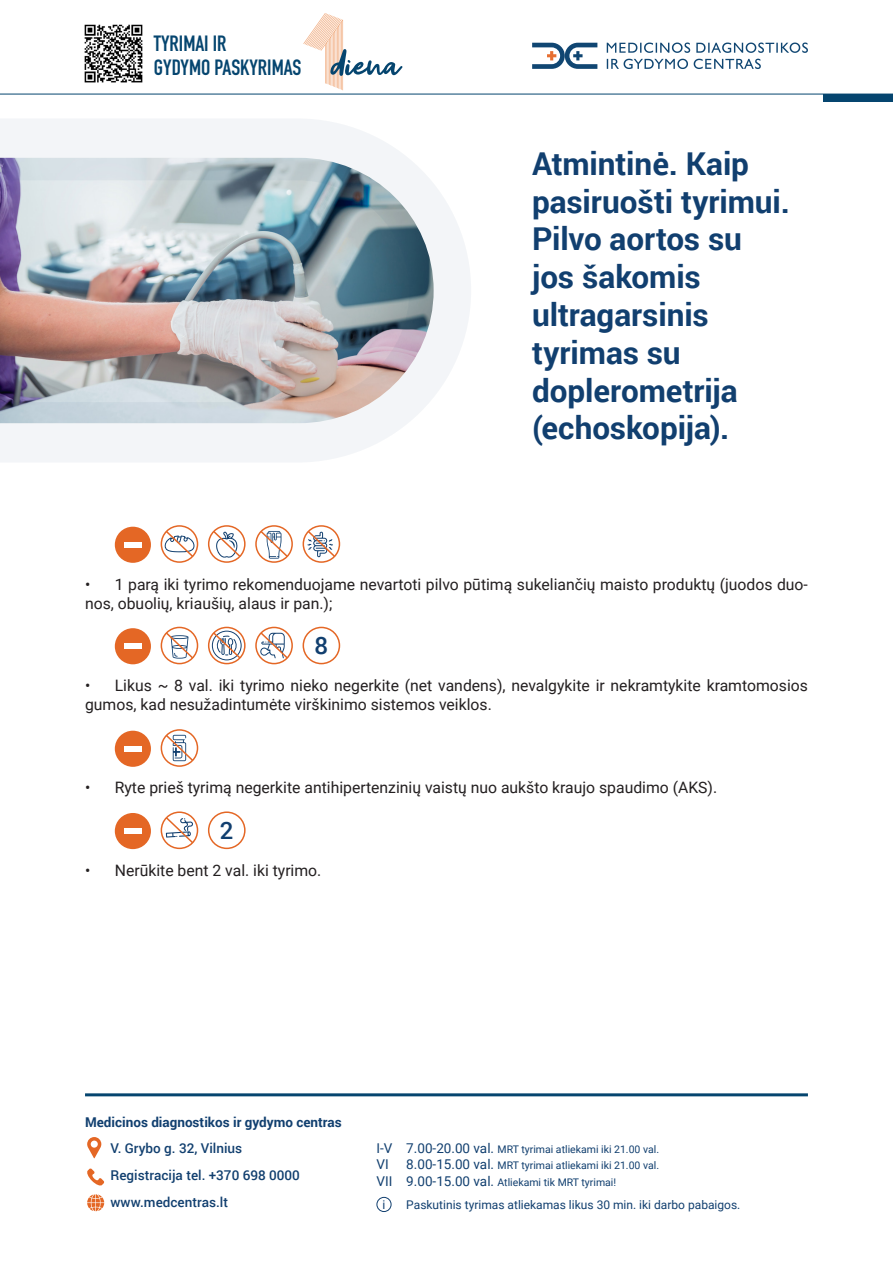
<style>
.page{position:relative;width:893px;height:1263px;background:#fff}
.page>*{position:absolute;margin:0;border:0;box-sizing:border-box;transform-origin:0 0}
.tekstas{font:54.9px "Get Show";color:#05456f}
.t1{font:700 31.5px/37.8px "Roboto";letter-spacing:-.005em;color:#113f6f}
.t2{font:500 24px "Roboto";color:#113f6f}
.tekstas-2{font:700 21.75px "DIN Condensed";color:#05456f}
.tekstas-3{font:15.75px/18.9px "Roboto";color:#231f20}
.t3{font:500 13.5px "Roboto";color:#113f6f}
.t4{font:700 13.5px "Roboto";color:#113f6f}
.t5{font:13.5px "Roboto";color:#113f6f}
.t6{font:12px "Roboto";color:#113f6f}
.t7{font:10.5px "Roboto";color:#113f6f}
.s1{font-size:13.5px}
</style>
<div class="page">
<hr style="left:0;top:94px;width:893px;height:1px;background:#05456f">
<div style="left:823px;top:94px;width:70px;height:7px;background:#05456f"></div>
<svg style="left:532px;top:43px;width:65px;height:26px"></svg>
<svg style="left:607px;top:43px;width:201px;height:26px"></svg>
<img style="left:0;top:119px;width:471px;height:343px">
<svg style="left:303px;top:13px;width:40px;height:77px"></svg>
<img style="left:84px;top:24px;width:59px;height:59px">
<hr style="left:85px;top:1093px;width:723px;height:3px;background:#05456f">
<svg style="left:87px;top:1137px;width:14px;height:21px"></svg>
<svg style="left:87px;top:1168px;width:17px;height:18px"></svg>
<svg style="left:87px;top:1194px;width:17px;height:17px"></svg>
<div style="left:377px;top:1197px;width:14px;height:15px;border:1px solid #113f6f;border-radius:50%"></div>
<div style="left:115px;top:813px;width:36px;height:36px;background:#e46725;border-radius:50%"></div>
<div style="left:115px;top:731px;width:36px;height:36px;background:#e46725;border-radius:50%"></div>
<div style="left:124px;top:828px;width:18px;height:6px;background:#fff"></div>
<div style="left:124px;top:746px;width:18px;height:6px;background:#fff"></div>
<div style="left:161px;top:811px;width:37px;height:38px;border:2px solid #e46725;border-radius:50%"></div>
<svg style="left:164px;top:815px;width:31px;height:30px"></svg>
<div style="left:161px;top:729px;width:37px;height:38px;border:2px solid #e46725;border-radius:50%"></div>
<svg style="left:164px;top:733px;width:31px;height:30px"></svg>
<div style="left:115px;top:527px;width:36px;height:36px;background:#e46725;border-radius:50%"></div>
<div style="left:161px;top:525px;width:37px;height:38px;border:2px solid #e46725;border-radius:50%"></div>
<div style="left:208px;top:525px;width:38px;height:38px;border:2px solid #e46725;border-radius:50%"></div>
<div style="left:255px;top:525px;width:38px;height:38px;border:2px solid #e46725;border-radius:50%"></div>
<div style="left:303px;top:525px;width:37px;height:38px;border:2px solid #e46725;border-radius:50%"></div>
<div style="left:124px;top:542px;width:18px;height:6px;background:#fff"></div>
<svg style="left:164px;top:529px;width:31px;height:30px"></svg>
<svg style="left:211px;top:529px;width:31px;height:30px"></svg>
<svg style="left:259px;top:529px;width:31px;height:30px"></svg>
<svg style="left:306px;top:529px;width:31px;height:30px"></svg>
<div style="left:208px;top:627px;width:38px;height:37px;border:2px solid #e46725;border-radius:50%"></div>
<div style="left:255px;top:627px;width:38px;height:37px;border:2px solid #e46725;border-radius:50%"></div>
<div style="left:303px;top:627px;width:37px;height:37px;border:2px solid #e46725;border-radius:50%"></div>
<div style="left:208px;top:811px;width:38px;height:38px;border:2px solid #e46725;border-radius:50%"></div>
<svg style="left:211px;top:631px;width:31px;height:29px"></svg>
<svg style="left:259px;top:631px;width:31px;height:29px"></svg>
<div style="left:115px;top:628px;width:36px;height:36px;background:#e46725;border-radius:50%"></div>
<div style="left:161px;top:627px;width:37px;height:37px;border:2px solid #e46725;border-radius:50%"></div>
<div style="left:124px;top:643px;width:18px;height:6px;background:#fff"></div>
<svg style="left:164px;top:631px;width:31px;height:29px"></svg>
<p class="tekstas-2" style="left:154px;top:28px;width:74px">TYRIMAI IR</p>
<p class="tekstas-2" style="left:154px;top:53px;width:149px">GYDYMO PASKYRIMAS</p>
<p class="tekstas" style="left:332px;top:33px;width:70px">diena</p>
<p class="t1" style="left:532px;top:143px;width:259px">Atmintinė. Kaip pasiruošti tyrimui.<br>Pilvo aortos su jos šakomis ultragarsinis tyrimas su doplerometrija (echoskopija).</p>
<p class="tekstas-3" style="left:85px;top:574px;width:724px">• 1 parą iki tyrimo rekomenduojame nevartoti pilvo pūtimą sukeliančių maisto produktų (juodos duo&shy;nos, obuolių, kriaušių, alaus ir pan.);</p>
<p class="t2" style="left:315px;top:628px;width:15px">8</p>
<p class="tekstas-3" style="left:85px;top:676px;width:724px">• Likus ~ 8 val. iki tyrimo nieko negerkite (net vandens), nevalgykite ir nekramtykite kramtomosios gumos, kad nesužadintumėte virškinimo sistemos veiklos.</p>
<p class="tekstas-3" style="left:85px;top:777px;width:634px">• Ryte prieš tyrimą negerkite antihipertenzinių vaistų nuo aukšto kraujo spaudimo (AKS).</p>
<p class="t2" style="left:220px;top:813px;width:15px">2</p>
<p class="tekstas-3" style="left:85px;top:860px;width:238px">• Nerūkite bent 2 val. iki tyrimo.</p>
<p class="t4" style="left:85px;top:1112px;width:258px">Medicinos diagnostikos ir gydymo centras</p>
<p class="t3" style="left:111px;top:1139px;width:133px">V. Grybo g. 32, Vilnius</p>
<p class="t3" style="left:111px;top:1166px;width:191px">Registracija tel. +370 698 0000</p>
<p class="t3" style="left:111px;top:1193px;width:119px">www.medcentras.lt</p>
<p class="t7" style="left:377px;top:1141px;width:284px"><span class="s1">I-V 7.00-20.00 val.</span> MRT tyrimai atliekami iki 21.00 val.</p>
<p class="t5" style="left:377px;top:1155px;width:14px">VI</p>
<p class="t7" style="left:406px;top:1158px;width:254px"><span class="s1">8.00-15.00 val.</span> MRT tyrimai atliekami iki 21.00 val.</p>
<p class="t7" style="left:377px;top:1174px;width:241px"><span class="s1">VII 9.00-15.00 val.</span> Atliekami tik MRT tyrimai!</p>
<p class="t6" style="left:382px;top:1196px;width:4px">i</p>
<p class="t6" style="left:406px;top:1196px;width:336px">Paskutinis tyrimas atliekamas likus 30 min. iki darbo pabaigos.</p>
</div>
